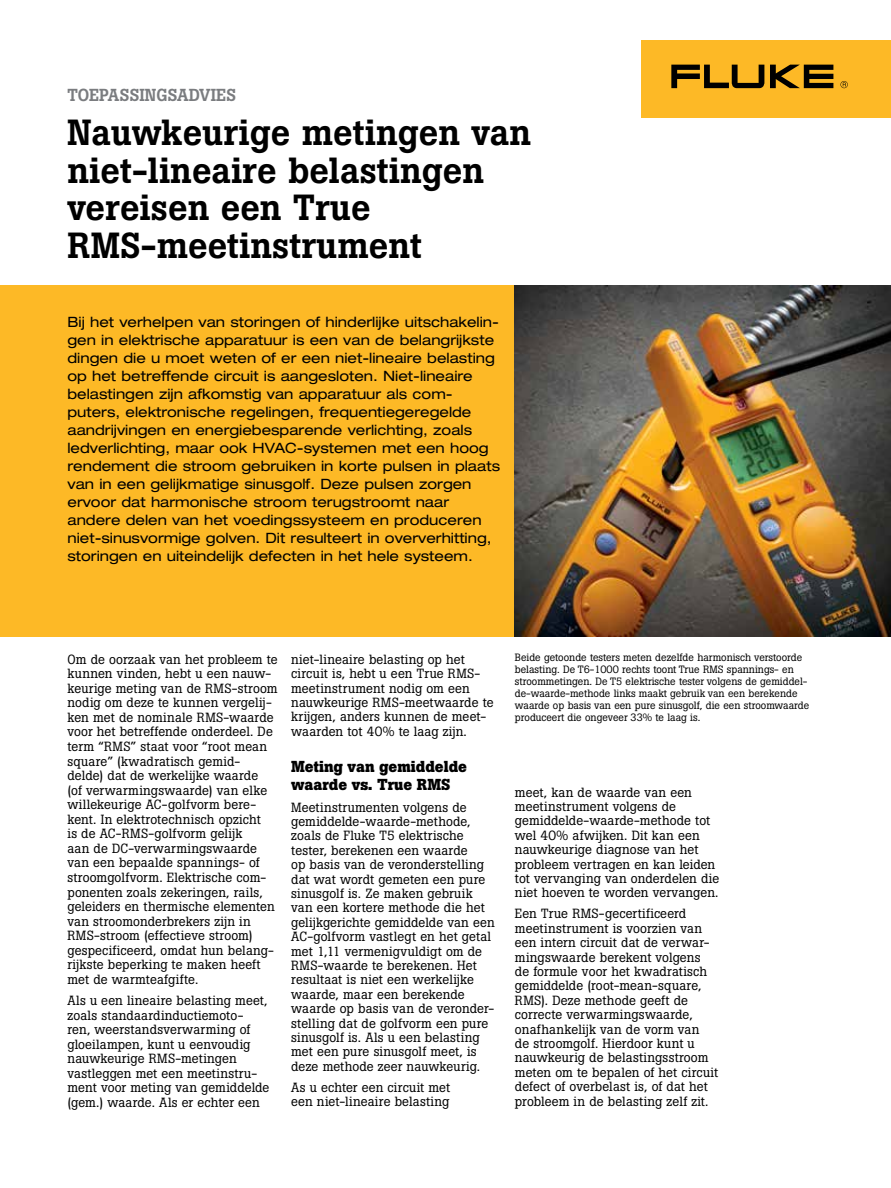
<style>
.page{position:relative;width:891px;height:1188px;background:#fff}
.page>*{position:absolute;margin:0;border:0;box-sizing:border-box;transform-origin:0 0}
.t1{font:500 36px/37.5px "Boton Pro";color:#000}
.t2{font:500 17.25px "Boton Pro";color:#7a7c7f}
.t3{font:700 15.75px/18.8px "Boton Pro";color:#000}
.t4{font:expanded 14.25px/18px "Helvetica Neue LT Std";color:#000}
.t5{font:13.2px/14.4px "Boton Pro";letter-spacing:.005em;color:#000}
.t6{font:10.5px/12px "Boton Pro";color:#000}
</style>
<div class="page">
<div style="left:0;top:285px;width:515px;height:351px;background:#fdb926"></div>
<div style="left:641px;top:40px;width:250px;height:78px;background:#fdb926"></div>
<svg style="left:671px;top:65px;width:162px;height:23px"></svg>
<svg style="left:840px;top:81px;width:8px;height:7px"></svg>
<img style="left:515px;top:285px;width:376px;height:351px">
<h2 class="t2" style="left:68px;top:84px;width:170px">TOEPASSINGSADVIES</h2>
<h1 class="t1" style="left:68px;top:114px;width:465px">Nauwkeurige metingen van niet-lineaire belastingen vereisen een True<br>RMS-meetinstrument</h1>
<p class="t4" style="left:68px;top:312px;width:434px">Bij het verhelpen van storingen of hinderlijke uitschakelin&shy;gen in elektrische apparatuur is een van de belangrijkste dingen die u moet weten of er een niet-lineaire belasting op het betreffende circuit is aangesloten. Niet-lineaire belastingen zijn afkomstig van apparatuur als com&shy;puters, elektronische regelingen, frequentiegeregelde aandrijvingen en energiebesparende verlichting, zoals ledverlichting, maar ook HVAC-systemen met een hoog rendement die stroom gebruiken in korte pulsen in plaats van in een gelijkmatige sinusgolf. Deze pulsen zorgen ervoor dat harmonische stroom terugstroomt naar andere delen van het voedingssysteem en produceren niet-sinusvormige golven. Dit resulteert in oververhitting, storingen en uiteindelijk defecten in het hele systeem.</p>
<p class="t5" style="left:68px;top:652px;width:212px">Om de oorzaak van het probleem te kunnen vinden, hebt u een nauw&shy;keurige meting van de RMS-stroom nodig om deze te kunnen vergelij&shy;ken met de nominale RMS-waarde voor het betreffende onderdeel. De term “RMS” staat voor “root mean square” (kwadratisch gemid&shy;delde) dat de werkelijke waarde<br>(of verwarmingswaarde) van elke willekeurige AC-golfvorm bere&shy;kent. In elektrotechnisch opzicht<br>is de AC-RMS-golfvorm gelijk<br>aan de DC-verwarmingswaarde van een bepaalde spannings- of stroomgolfvorm. Elektrische com&shy;ponenten zoals zekeringen, rails, geleiders en thermische elementen van stroomonderbrekers zijn in<br>RMS-stroom (effectieve stroom) gespecificeerd, omdat hun belang&shy;rijkste beperking te maken heeft met de warmteafgifte.</p>
<p class="t5" style="left:68px;top:993px;width:204px">Als u een lineaire belasting meet, zoals standaardinductiemoto&shy;ren, weerstandsverwarming of gloeilampen, kunt u eenvoudig nauwkeurige RMS-metingen vastleggen met een meetinstru&shy;ment voor meting van gemiddelde (gem.) waarde. Als er echter een</p>
<p class="t5" style="left:291px;top:652px;width:204px">niet-lineaire belasting op het circuit is, hebt u een True RMS&shy;meetinstrument nodig om een nauwkeurige RMS-meetwaarde te krijgen, anders kunnen de meet&shy;waarden tot 40% te laag zijn.</p>
<p class="t3" style="left:291px;top:757px;width:177px">Meting van gemiddelde waarde vs. True RMS</p>
<p class="t5" style="left:291px;top:800px;width:205px">Meetinstrumenten volgens de gemiddelde-waarde-methode, zoals de Fluke T5 elektrische tester, berekenen een waarde<br>op basis van de veronderstelling dat wat wordt gemeten een pure sinusgolf is. Ze maken gebruik van een kortere methode die het gelijkgerichte gemiddelde van een<br>AC-golfvorm vastlegt en het getal met 1,11 vermenigvuldigt om de<br>RMS-waarde te berekenen. Het resultaat is niet een werkelijke waarde, maar een berekende waarde op basis van de veronder&shy;stelling dat de golfvorm een pure sinusgolf is. Als u een belasting met een pure sinusgolf meet, is deze methode zeer nauwkeurig.</p>
<p class="t5" style="left:291px;top:1080px;width:161px">As u echter een circuit met een niet-lineaire belasting</p>
<p class="t6" style="left:515px;top:652px;width:296px">Beide getoonde testers meten dezelfde harmonisch verstoorde belasting. De T6-1000 rechts toont True RMS spannings- en stroommetingen. De T5 elektrische tester volgens de gemiddel&shy;de-waarde-methode links maakt gebruik van een berekende waarde op basis van een pure sinusgolf, die een stroomwaarde produceert die ongeveer 33% te laag is.</p>
<p class="t5" style="left:515px;top:785px;width:206px">meet, kan de waarde van een meetinstrument volgens de gemiddelde-waarde-methode tot wel 40% afwijken. Dit kan een nauwkeurige diagnose van het probleem vertragen en kan leiden tot vervanging van onderdelen die niet hoeven te worden vervangen.</p>
<p class="t5" style="left:515px;top:907px;width:205px">Een True RMS-gecertificeerd meetinstrument is voorzien van een intern circuit dat de verwar&shy;mingswaarde berekent volgens<br>de formule voor het kwadratisch gemiddelde (root-mean-square,<br>RMS). Deze methode geeft de correcte verwarmingswaarde, onafhankelijk van de vorm van<br>de stroomgolf. Hierdoor kunt u nauwkeurig de belastingsstroom meten om te bepalen of het circuit defect of overbelast is, of dat het probleem in de belasting zelf zit.</p>
</div>
